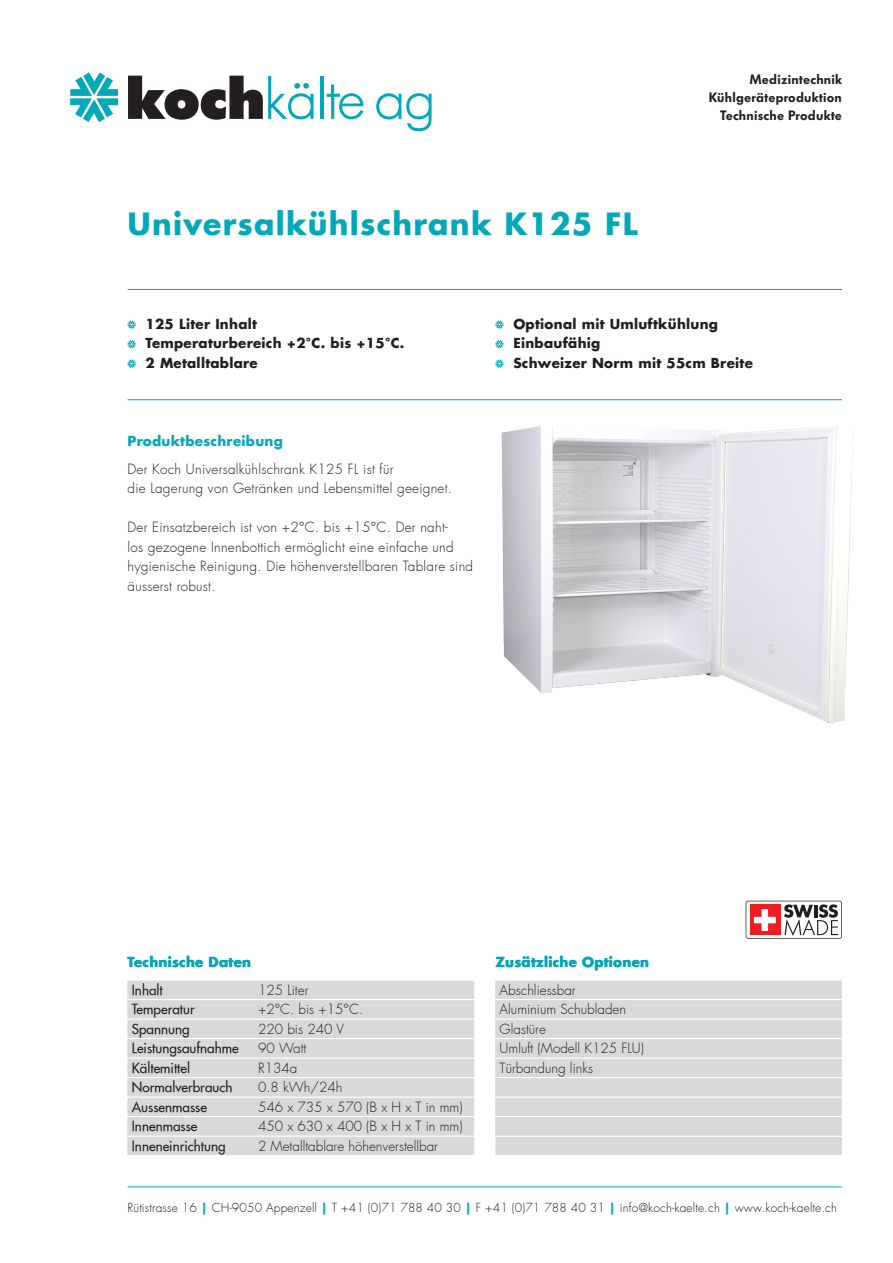
<style>
.page{position:relative;width:893px;height:1263px;background:#fff}
.page>*{position:absolute;margin:0;border:0;box-sizing:border-box;transform-origin:0 0}
.Haupttitel{font:700 30px "Futura";letter-spacing:.04em;color:#00a8b9}
.Tabelle{font:300 13.5px/19.5px "Futura";letter-spacing:.02em;color:#231f20}
.Tabelle-2{font:300 13.5px "Futura";color:#231f20}
.Aufzählung{font:700 13.5px "Futura";letter-spacing:.02em;color:#231f20}
.Tabelle-3{font:500 13.5px "Futura";color:#231f20}
.Untertitel{font:700 13.5px "Futura";letter-spacing:.02em;color:#00a8b9}
.t1{font:600 13.5px/18px "Futura BQ";letter-spacing:.02em;color:#231f20;text-align:right}
.t2{font:300 12px "Futura";letter-spacing:.01em;color:#231f20}
.s1{font-weight:700;color:#00a8b9}
</style>
<div class="page">
<svg style="left:70px;top:72px;width:48px;height:50px"></svg>
<svg style="left:128px;top:76px;width:186px;height:44px"></svg>
<hr style="left:320px;top:76px;width:3px;height:43px;background:#00a8b9">
<svg style="left:327px;top:84px;width:37px;height:35px"></svg>
<svg style="left:376px;top:93px;width:56px;height:38px"></svg>
<hr style="left:128px;top:289px;width:714px;height:1px;background:#00a8b9">
<hr style="left:128px;top:399px;width:714px;height:1px;background:#00a8b9">
<hr style="left:128px;top:1186px;width:714px;height:1px;background:#00a8b9">
<div style="left:495px;top:1137px;width:347px;height:18px;background:#d8d9db"></div>
<svg style="left:746px;top:901px;width:96px;height:38px"></svg>
<img style="left:501px;top:426px;width:352px;height:298px">
<svg style="left:128px;top:320px;width:8px;height:9px"></svg>
<svg style="left:128px;top:340px;width:8px;height:8px"></svg>
<svg style="left:128px;top:359px;width:8px;height:9px"></svg>
<svg style="left:495px;top:320px;width:8px;height:9px"></svg>
<svg style="left:495px;top:340px;width:8px;height:8px"></svg>
<svg style="left:495px;top:359px;width:8px;height:9px"></svg>
<div style="left:495px;top:981px;width:347px;height:18px;background:#d8d9db"></div>
<div style="left:495px;top:1000px;width:347px;height:18px;background:#d8d9db"></div>
<div style="left:495px;top:1020px;width:347px;height:18px;background:#d8d9db"></div>
<div style="left:495px;top:1039px;width:347px;height:18px;background:#d8d9db"></div>
<div style="left:495px;top:1059px;width:347px;height:18px;background:#d8d9db"></div>
<div style="left:495px;top:1078px;width:347px;height:18px;background:#d8d9db"></div>
<div style="left:495px;top:1098px;width:347px;height:18px;background:#d8d9db"></div>
<div style="left:495px;top:1117px;width:347px;height:18px;background:#d8d9db"></div>
<div style="left:128px;top:981px;width:346px;height:18px;background:#d8d9db"></div>
<div style="left:128px;top:1000px;width:346px;height:18px;background:#d8d9db"></div>
<div style="left:128px;top:1020px;width:346px;height:18px;background:#d8d9db"></div>
<div style="left:128px;top:1039px;width:346px;height:18px;background:#d8d9db"></div>
<div style="left:128px;top:1059px;width:346px;height:18px;background:#d8d9db"></div>
<div style="left:128px;top:1078px;width:346px;height:18px;background:#d8d9db"></div>
<div style="left:128px;top:1098px;width:346px;height:18px;background:#d8d9db"></div>
<div style="left:128px;top:1117px;width:346px;height:18px;background:#d8d9db"></div>
<div style="left:128px;top:1137px;width:346px;height:18px;background:#d8d9db"></div>
<p class="Haupttitel" style="left:128px;top:204px;width:511px">Universalkühlschrank K125 FL</p>
<p class="t1" style="left:709px;top:71px;width:135px">Medizintechnik<br>Kühlgeräteproduktion<br>Technische Produkte</p>
<p class="Aufzählung" style="left:146px;top:315px;width:113px">125 Liter Inhalt</p>
<p class="Aufzählung" style="left:146px;top:334px;width:260px">Temperaturbereich +2°C. bis +15°C.</p>
<p class="Aufzählung" style="left:146px;top:354px;width:114px">2 Metalltablare</p>
<p class="Untertitel" style="left:128px;top:432px;width:157px">Produktbeschreibung</p>
<p class="Tabelle" style="left:128px;top:460px;width:267px">Der Koch Universalkühlschrank K125 FL ist für</p>
<p class="Tabelle" style="left:128px;top:479px;width:326px">die Lagerung von Getränken und Lebensmittel geeignet.</p>
<p class="Tabelle" style="left:128px;top:518px;width:347px">Der Einsatzbereich ist von +2°C. bis +15°C. Der naht-<br>los gezogene Innenbottich ermöglicht eine einfache und hygienische Reinigung. Die höhenverstellbaren Tablare sind äusserst robust.</p>
<p class="Aufzählung" style="left:513px;top:315px;width:206px">Optional mit Umluftkühlung</p>
<p class="Aufzählung" style="left:513px;top:334px;width:89px">Einbaufähig</p>
<p class="Aufzählung" style="left:513px;top:354px;width:241px">Schweizer Norm mit 55cm Breite</p>
<p class="Untertitel" style="left:128px;top:953px;width:125px">Technische Daten</p>
<p class="Tabelle-3" style="left:132px;top:981px;width:32px">Inhalt</p>
<p class="Tabelle-2" style="left:258px;top:982px;width:52px">125 Liter</p>
<p class="Tabelle-3" style="left:132px;top:1001px;width:64px">Temperatur</p>
<p class="Tabelle" style="left:258px;top:1000px;width:107px">+2°C. bis +15°C.</p>
<p class="Tabelle-3" style="left:132px;top:1020px;width:59px">Spannung</p>
<p class="Tabelle-2" style="left:258px;top:1021px;width:88px">220 bis 240 V</p>
<p class="Tabelle-3" style="left:132px;top:1040px;width:108px">Leistungsaufnahme</p>
<p class="Tabelle" style="left:258px;top:1039px;width:50px">90 Watt</p>
<p class="Tabelle-3" style="left:132px;top:1059px;width:60px">Kältemittel</p>
<p class="Tabelle" style="left:258px;top:1058px;width:41px">R134a</p>
<p class="Tabelle-3" style="left:132px;top:1079px;width:102px">Normalverbrauch</p>
<p class="Tabelle" style="left:258px;top:1078px;width:86px">0.8 kWh/24h</p>
<p class="Tabelle-3" style="left:132px;top:1098px;width:77px">Aussenmasse</p>
<p class="Tabelle-2" style="left:258px;top:1099px;width:206px">546 x 735 x 570 (B x H x T in mm)</p>
<p class="Tabelle-3" style="left:132px;top:1118px;width:67px">Innenmasse</p>
<p class="Tabelle-2" style="left:258px;top:1118px;width:206px">450 x 630 x 400 (B x H x T in mm)</p>
<p class="Tabelle-3" style="left:132px;top:1137px;width:95px">Inneneinrichtung</p>
<p class="Tabelle-2" style="left:258px;top:1138px;width:181px">2 Metalltablare höhenverstellbar</p>
<p class="Tabelle" style="left:284px;top:1000px;width:11px">C</p>
<p class="Tabelle" style="left:335px;top:1000px;width:29px">2 C</p>
<p class="Tabelle" style="left:258px;top:1058px;width:34px">134a xxx</p>
<p class="Tabelle" style="left:298px;top:1097px;width:66px">600 785</p>
<p class="Tabelle" style="left:391px;top:1097px;width:32px">T x H</p>
<p class="Untertitel" style="left:495px;top:953px;width:155px">Zusätzliche Optionen</p>
<p class="Tabelle-2" style="left:500px;top:982px;width:78px">Abschliessbar</p>
<p class="Tabelle-2" style="left:500px;top:1001px;width:128px">Aluminium Schubladen</p>
<p class="Tabelle-2" style="left:500px;top:1021px;width:48px">Glastüre</p>
<p class="Tabelle-2" style="left:500px;top:1040px;width:146px">Umluft (Modell K125 FLU)</p>
<p class="Tabelle-2" style="left:500px;top:1060px;width:95px">Türbandung links</p>
<p class="Tabelle" style="left:500px;top:980px;width:9px">a</p>
<p class="Tabelle-2" style="left:500px;top:1040px;width:120px">Sch bladeneinteilung</p>
<p class="t2" style="left:128px;top:1200px;width:711px">Rütistrasse 16 <span class="s1">|</span> CH-9050 Appenzell <span class="s1">|</span> T +41 (0)71 788 40 30 <span class="s1">|</span> F +41 (0)71 788 40 31 <span class="s1">|</span> info@koch-kaelte.ch <span class="s1">|</span> www.koch-kaelte.ch</p>
</div>
